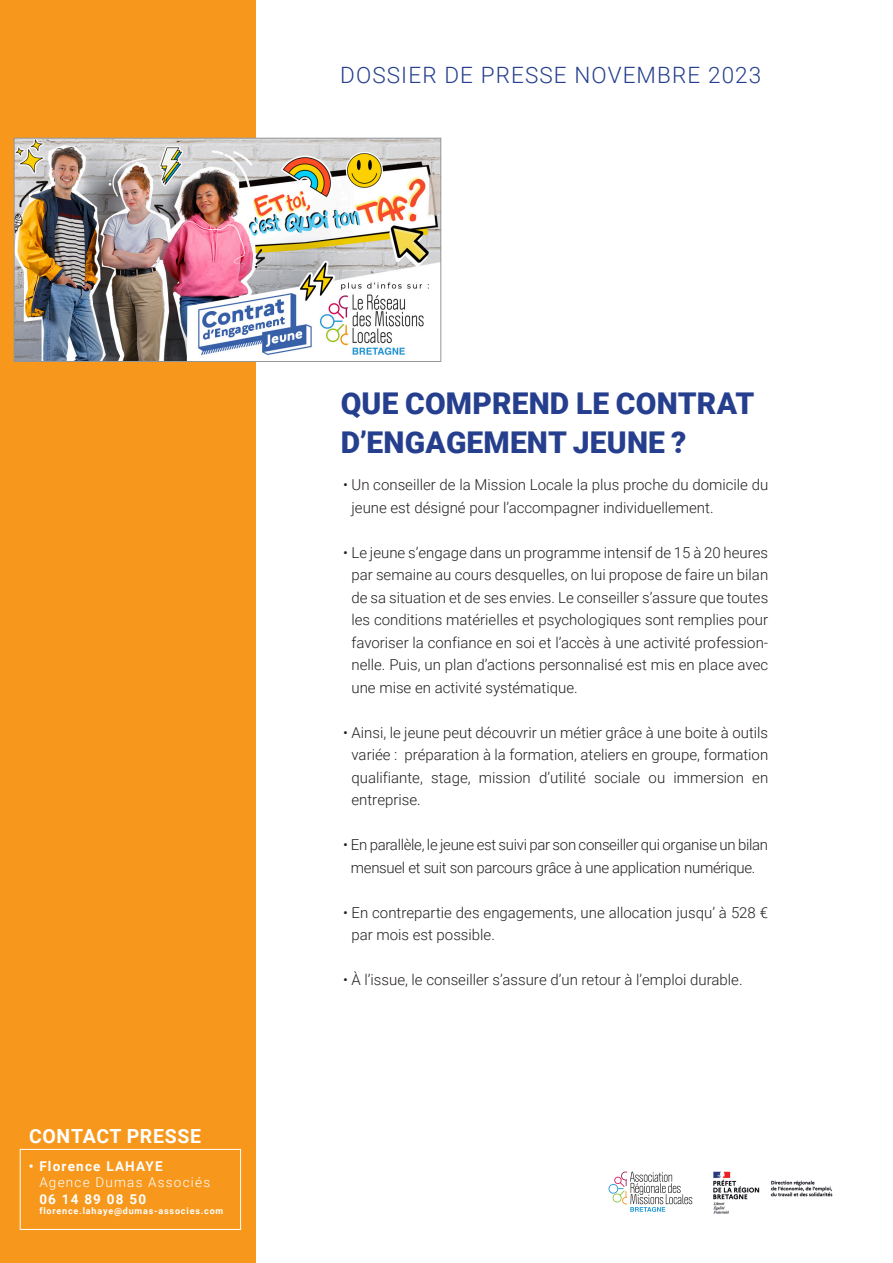
<style>
.page{position:relative;width:893px;height:1263px;background:#fff}
.page>*{position:absolute;margin:0;border:0;box-sizing:border-box;transform-origin:0 0}
.t1{font:900 30px/39px "Roboto";letter-spacing:.005em;color:#253f8e}
.t2{font:300 22.5px "Roboto";letter-spacing:.05em;color:#253f8e}
.t3{font:700 19.5px "Roboto";letter-spacing:.035em;color:#fff}
.t4{font:300 15px/22.5px "Roboto";color:#231f20}
.t5{font:300 15px/22.5px "Roboto";letter-spacing:-.02em;color:#231f20;text-align:center}
.t6{font:700 13.5px/16.2px "Roboto";letter-spacing:.09em;color:#fff}
.t7{font:700 9px "Roboto";letter-spacing:.09em;color:#fff}
.s1{font-weight:300}
</style>
<div class="page">
<div style="left:0;top:0;width:255px;height:1263px;background:#f7981d"></div>
<div style="left:20px;top:1149px;width:221px;height:81px;border:1px solid #fff"></div>
<img style="left:16px;top:140px;width:423px;height:220px">
<div style="left:14px;top:138px;width:427px;height:224px;border:1px solid #939598"></div>
<img style="left:713px;top:1171px;width:120px;height:43px">
<svg style="left:608px;top:1171px;width:84px;height:41px"></svg>
<p class="t2" style="left:340px;top:59px;width:423px">DOSSIER DE PRESSE NOVEMBRE 2023</p>
<p class="t3" style="left:29px;top:1122px;width:174px">CONTACT PRESSE</p>
<p class="t6" style="left:39px;top:1158px;width:172px;text-indent:-11px">• Florence LAHAYE<br><span class="s1">Agence Dumas Associés<br></span>06 14 89 08 50</p>
<p class="t7" style="left:39px;top:1204px;width:186px">florence.lahaye@dumas-associes.com</p>
<p class="t1" style="left:341px;top:383px;width:415px">QUE COMPREND LE CONTRAT<br>D’ENGAGEMENT JEUNE ?</p>
<p class="t4" style="left:351px;top:473px;width:418px;text-indent:-8px">• Un conseiller de la Mission Locale la plus proche du domicile du jeune est désigné pour l’accompagner individuellement.</p>
<p class="t4" style="left:351px;top:541px;width:418px;text-align:justify;text-indent:-8px">• Le jeune s’engage dans un programme intensif de 15 à 20 heures par semaine au cours desquelles, on lui propose de faire un bilan de sa situation et de ses envies. Le conseiller s’assure que toutes les conditions matérielles et psychologiques sont remplies pour favoriser la confiance en soi et l’accès à une activité profession&shy;nelle. Puis, un plan d’actions personnalisé est mis en place avec une mise en activité systématique.</p>
<p class="t4" style="left:351px;top:721px;width:418px;text-align:justify;text-indent:-8px">• Ainsi, le jeune peut découvrir un métier grâce à une boite à outils variée : préparation à la formation, ateliers en groupe, formation qualifiante, stage, mission d’utilité sociale ou immersion en entreprise.</p>
<p class="t5" style="left:343px;top:833px;width:427px">• En parallèle, le jeune est suivi par son conseiller qui organise un bilan mensuel et suit son parcours grâce à une application numérique.</p>
<p class="t4" style="left:351px;top:901px;width:418px;text-indent:-8px">• En contrepartie des engagements, une allocation jusqu’ à 528 € par mois est possible.</p>
<p class="t4" style="left:343px;top:968px;width:401px">• À l’issue, le conseiller s’assure d’un retour à l’emploi durable.</p>
</div>
